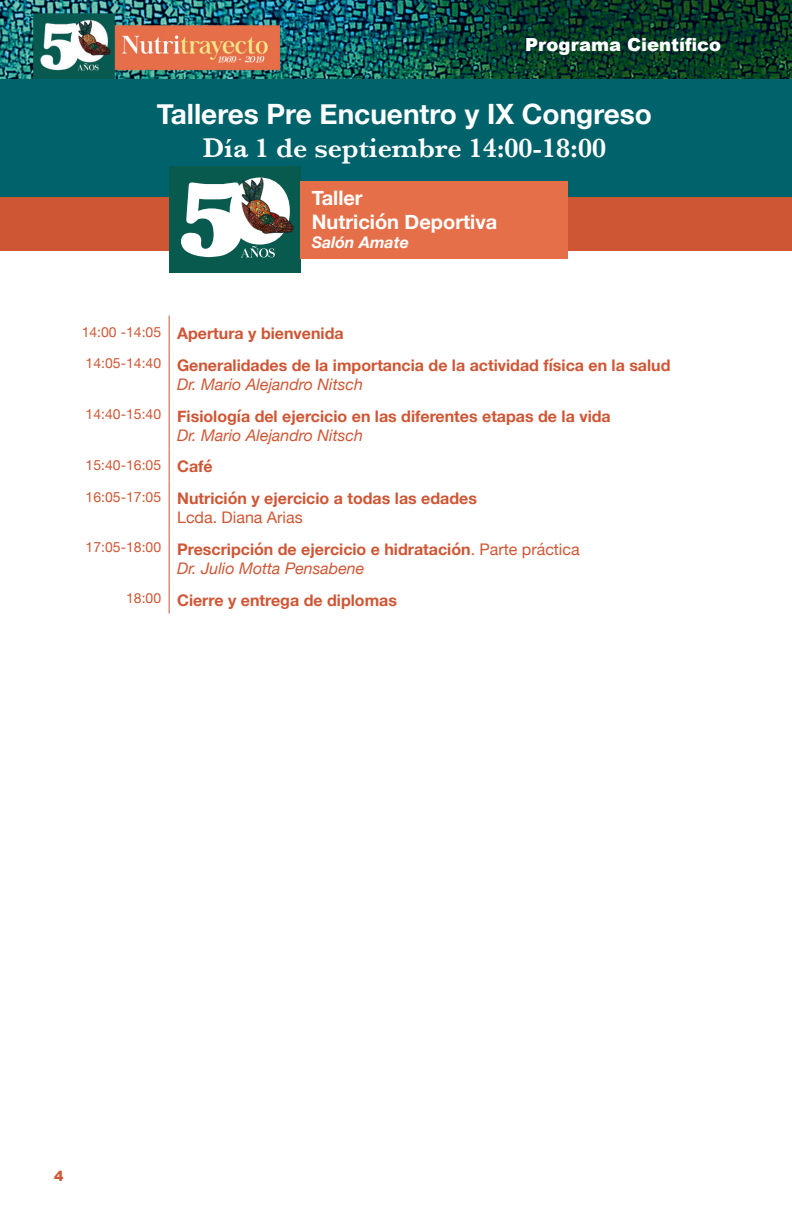
<style>
.page{position:relative;width:792px;height:1224px;background:#fff}
.page>*{position:absolute;margin:0;border:0;box-sizing:border-box;transform-origin:0 0}
.Paragraph_Style_1{font:700 28px "Helvetica Neue";color:#fff}
.Paragraph_Style_1-2{font:600 28px "Baskerville";color:#fff}
.t1{font:700 20px "Helvetica Neue";color:#fff}
.t2{font:900 18px "Arial";color:#fff}
.t3{font:700 16px "Helvetica Neue";color:#cf5634}
.t4{font:italic 16px "Helvetica Neue";color:#cf5634}
.t5{font:16px "Helvetica Neue";color:#cf5634}
.t6{font:italic 700 16px "Helvetica Neue";color:#fff}
.t7{font:14px "Helvetica Neue";color:#cf5634}
.t8{font:900 14px "Arial";color:#cf5634}
.s1{font-weight:400}
</style>
<div class="page">
<img style="left:0;top:0;width:792px;height:79px">
<div style="left:0;top:197px;width:792px;height:53px;background:#cf5634"></div>
<div style="left:0;top:79px;width:792px;height:118px;background:#00626a"></div>
<div style="left:169px;top:167px;width:132px;height:106px;background:#085a4f"></div>
<svg style="left:181px;top:182px;width:102px;height:75px"></svg>
<img style="left:241px;top:178px;width:53px;height:56px">
<svg style="left:168px;top:316px;width:1px;height:298px"></svg>
<hr style="left:169px;top:316px;width:1px;height:31px;background:#cf5634">
<hr style="left:169px;top:347px;width:1px;height:51px;background:#cf5634">
<hr style="left:169px;top:398px;width:1px;height:51px;background:#cf5634">
<hr style="left:169px;top:449px;width:1px;height:31px;background:#cf5634">
<hr style="left:169px;top:480px;width:1px;height:51px;background:#cf5634">
<hr style="left:169px;top:531px;width:1px;height:51px;background:#cf5634">
<hr style="left:169px;top:582px;width:1px;height:32px;background:#cf5634">
<div style="left:301px;top:181px;width:267px;height:77px;background:#e56f49"></div>
<p class="t2" style="left:525px;top:31px;width:197px">Programa Científico</p>
<p class="Paragraph_Style_1" style="left:157px;top:92px;width:497px">Talleres Pre Encuentro y IX Congreso</p>
<p class="Paragraph_Style_1-2" style="left:203px;top:128px;width:405px">Día 1 de septiembre 14:00-18:00</p>
<p class="t1" style="left:312px;top:182px;width:53px">Taller</p>
<p class="t1" style="left:312px;top:206px;width:187px">Nutrición Deportiva</p>
<p class="t6" style="left:312px;top:230px;width:99px">Salón Amate</p>
<p class="t7" style="left:82px;top:322px;width:81px">14:00 -14:05</p>
<p class="t3" style="left:177px;top:321px;width:168px">Apertura y bienvenida</p>
<p class="t7" style="left:86px;top:353px;width:77px">14:05-14:40</p>
<p class="t3" style="left:177px;top:352px;width:495px">Generalidades de la importancia de la actividad física en la salud</p>
<p class="t4" style="left:177px;top:373px;width:187px">Dr. Mario Alejandro Nitsch</p>
<p class="t7" style="left:86px;top:404px;width:77px">14:40-15:40</p>
<p class="t3" style="left:177px;top:403px;width:435px">Fisiología del ejercicio en las diferentes etapas de la vida</p>
<p class="t4" style="left:177px;top:423px;width:187px">Dr. Mario Alejandro Nitsch</p>
<p class="t7" style="left:86px;top:455px;width:77px">15:40-16:05</p>
<p class="t3" style="left:177px;top:454px;width:37px">Café</p>
<p class="t7" style="left:86px;top:487px;width:77px">16:05-17:05</p>
<p class="t3" style="left:177px;top:486px;width:301px">Nutrición y ejercicio a todas las edades</p>
<p class="t5" style="left:177px;top:506px;width:127px">Lcda. Diana Arias</p>
<p class="t7" style="left:86px;top:537px;width:77px">17:05-18:00</p>
<p class="t3" style="left:177px;top:536px;width:404px">Prescripción de ejercicio e hidratación<span class="s1">. Parte práctica</span></p>
<p class="t4" style="left:177px;top:557px;width:189px">Dr. Julio Motta Pensabene</p>
<p class="t7" style="left:126px;top:588px;width:37px">18:00</p>
<p class="t3" style="left:177px;top:587px;width:221px">Cierre y entrega de diplomas</p>
<p class="t8" style="left:54px;top:1166px;width:11px">4</p>
</div>
